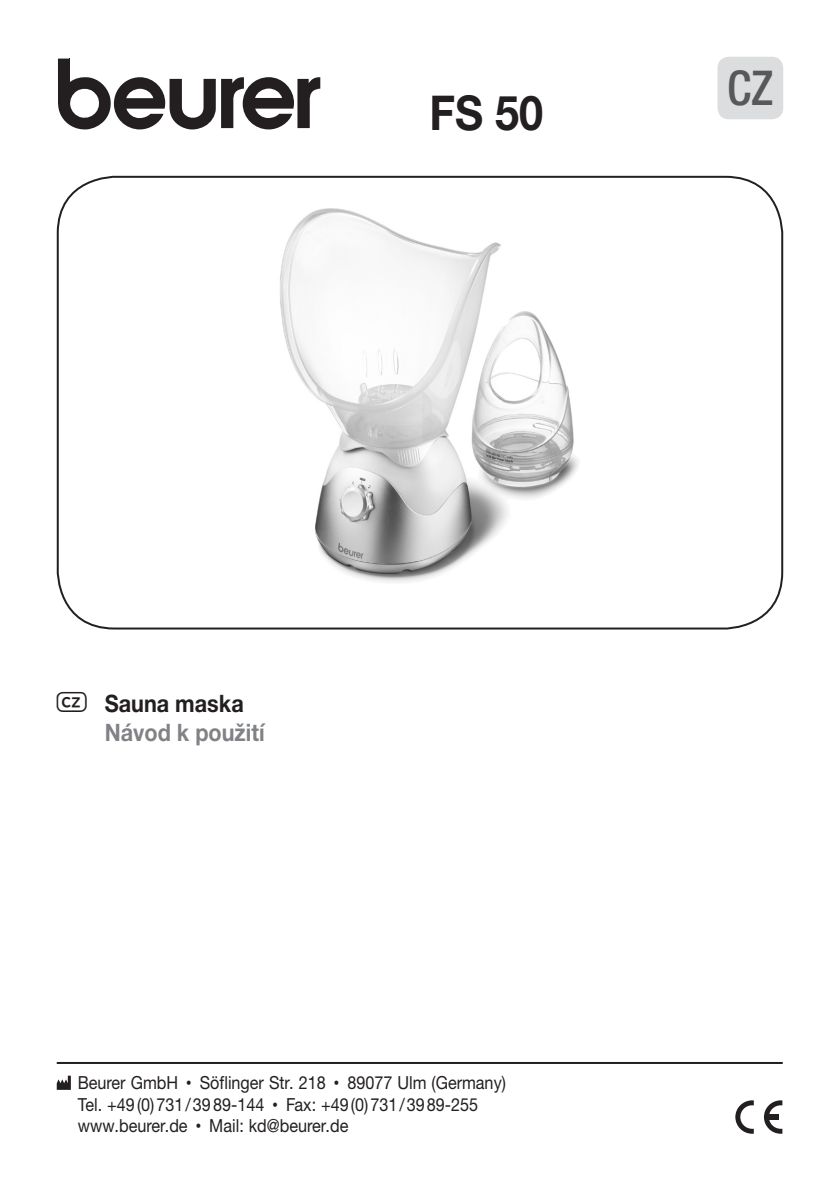
<style>
.page{position:relative;width:840px;height:1191px;background:#fff}
.page>*{position:absolute;margin:0;border:0;box-sizing:border-box;transform-origin:0 0}
.t1{font:700 48px "Helvetica Neue LTW1 G";color:#231f20;scale:.9 1}
.t2{font:500 condensed 48px "Helvetica Neue LT Pro";color:#57585a}
.t3{font:700 24px/28.8px "Helvetica Neue LTW1 G";color:#808285;scale:.9 1}
.t4{font:18px/21.6px "Helvetica Neue LTW1 G";color:#231f20;scale:.9 1}
.s1{font-family:"Laend Beurer";font-size:30px;color:#231f20}
.s2{color:#231f20}
.s3{font-size:12px}
</style>
<div class="page">
<img style="left:280px;top:208px;width:299px;height:374px">
<svg style="left:58px;top:59px;width:262px;height:70px"></svg>
<svg style="left:764px;top:1100px;width:18px;height:33px"></svg>
<div style="left:767px;top:1114px;width:11px;height:5px;background:#231f20"></div>
<svg style="left:735px;top:1100px;width:18px;height:33px"></svg>
<hr style="left:57px;top:1062px;width:725px;height:2px;background:#231f20">
<svg style="left:57px;top:1075px;width:14px;height:14px"></svg>
<div style="left:717px;top:57px;width:65px;height:62px;background:#dcdddf;border-radius:11px"></div>
<h1 class="t1" style="left:429px;top:84px;width:128px">FS 50</h1>
<h1 class="t2" style="left:726px;top:59px;width:47px">CZ</h1>
<h2 class="t3" style="left:105px;top:689px;width:179px;text-indent:-48px"><span class="s1">z</span> <span class="s2">Sauna maska<br></span>Návod k použití</h2>
<p class="t4" style="left:78px;top:1071px;width:477px">Beurer GmbH <span class="s3">•</span> Söflinger Str. 218 <span class="s3">•</span> 89077 Ulm (Germany)<br>Tel. +49(0)731/3989-144 <span class="s3">•</span> Fax: +49(0)731/3989-255 www.beurer.de <span class="s3">•</span> Mail: kd@beurer.de</p>
</div>
